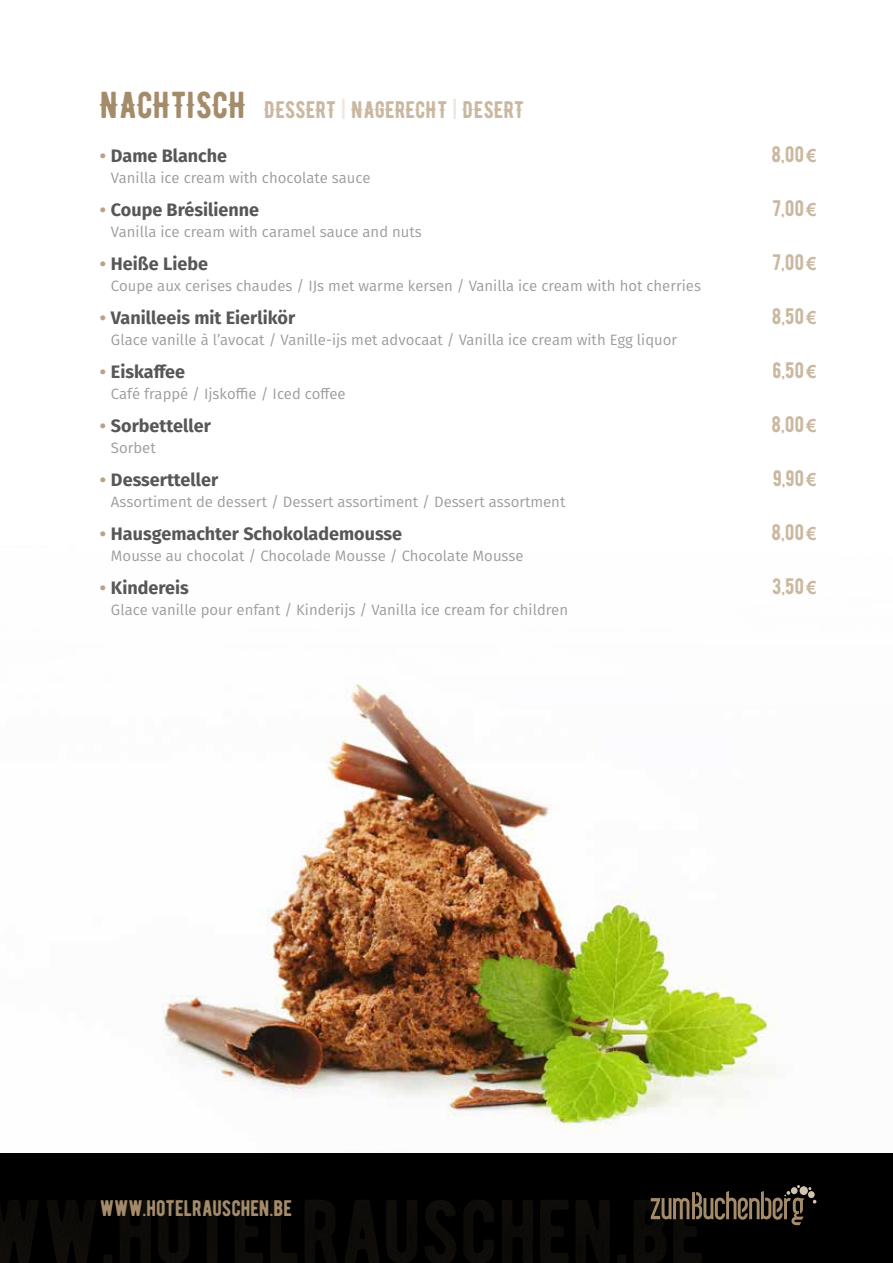
<style>
.page{position:relative;width:893px;height:1263px;background:#fff}
.page>*{position:absolute;margin:0;border:0;box-sizing:border-box;transform-origin:0 0}
.t1{font:24px "BERNIERREGULAR";color:#cab8a1}
.t2{font:22.5px "BERNIERREGULAR";color:#cab8a1}
.t3{font:22.5px "BERNIERREGULAR";color:#a48c6b}
.t4{font:700 18px "Fira Sans";color:#575756}
.t5{font:15px "Fira Sans";color:#9d9d9c}
.s1{font-size:37.5px;color:#a48c6b}
.s2{color:#eee7de}
.s3{color:#b7a286}
.s4{font-family:"Arial";font-weight:700;font-size:18px}
</style>
<div class="page">
<img style="left:0;top:683px;width:893px;height:471px">
<div style="left:0;top:1154px;width:893px;height:109px;background:#000"></div>
<svg style="left:651px;top:1185px;width:165px;height:40px"></svg>
<h1 class="t1" style="left:100px;top:90px;width:426px"><span class="s1">NACHTISCH</span> DESSERT <span class="s2">|</span> NAGERECHT <span class="s2">|</span> DESERT</h1>
<p class="t4" style="left:100px;top:140px;width:129px"><span class="s3">•</span> Dame Blanche</p>
<h2 class="t2" style="left:772px;top:135px;width:46px">8,00<span class="s4">€</span></h2>
<p class="t5" style="left:111px;top:166px;width:261px">Vanilla ice cream with chocolate sauce</p>
<p class="t4" style="left:100px;top:194px;width:161px"><span class="s3">•</span> Coupe Brésilienne</p>
<h2 class="t2" style="left:772px;top:189px;width:46px">7,00<span class="s4">€</span></h2>
<p class="t5" style="left:111px;top:220px;width:312px">Vanilla ice cream with caramel sauce and nuts</p>
<p class="t4" style="left:100px;top:248px;width:110px"><span class="s3">•</span> Heiße Liebe</p>
<h2 class="t2" style="left:772px;top:243px;width:46px">7,00<span class="s4">€</span></h2>
<p class="t5" style="left:111px;top:274px;width:591px">Coupe aux cerises chaudes / IJs met warme kersen / Vanilla ice cream with hot cherries</p>
<p class="t4" style="left:100px;top:302px;width:197px"><span class="s3">•</span> Vanilleeis mit Eierlikör</p>
<h2 class="t2" style="left:772px;top:297px;width:46px">8,50<span class="s4">€</span></h2>
<p class="t5" style="left:111px;top:328px;width:568px">Glace vanille à l’avocat / Vanille-ijs met advocaat / Vanilla ice cream with Egg liquor</p>
<p class="t4" style="left:100px;top:356px;width:87px"><span class="s3">•</span> Eiskaffee</p>
<h2 class="t2" style="left:772px;top:351px;width:45px">6,50<span class="s4">€</span></h2>
<p class="t5" style="left:111px;top:382px;width:236px">Café frappé / Ijskoffie / Iced coffee</p>
<p class="t4" style="left:100px;top:410px;width:113px"><span class="s3">•</span> Sorbetteller</p>
<h2 class="t2" style="left:772px;top:405px;width:46px">8,00<span class="s4">€</span></h2>
<p class="t5" style="left:111px;top:436px;width:46px">Sorbet</p>
<p class="t4" style="left:100px;top:464px;width:120px"><span class="s3">•</span> Dessertteller</p>
<h2 class="t2" style="left:773px;top:459px;width:45px">9,90<span class="s4">€</span></h2>
<p class="t5" style="left:111px;top:490px;width:456px">Assortiment de dessert / Dessert assortiment / Dessert assortment</p>
<p class="t4" style="left:100px;top:518px;width:304px"><span class="s3">•</span> Hausgemachter Schokolademousse</p>
<h2 class="t2" style="left:772px;top:513px;width:46px">8,00<span class="s4">€</span></h2>
<p class="t5" style="left:111px;top:544px;width:414px">Mousse au chocolat / Chocolade Mousse / Chocolate Mousse</p>
<p class="t4" style="left:100px;top:572px;width:90px"><span class="s3">•</span> Kindereis</p>
<h2 class="t2" style="left:772px;top:567px;width:46px">3,50<span class="s4">€</span></h2>
<p class="t5" style="left:111px;top:598px;width:459px">Glace vanille pour enfant / Kinderijs / Vanilla ice cream for children</p>
<h2 class="t3" style="left:100px;top:1189px;width:194px">WWW.HOTELRAUSCHEN.BE</h2>
</div>
